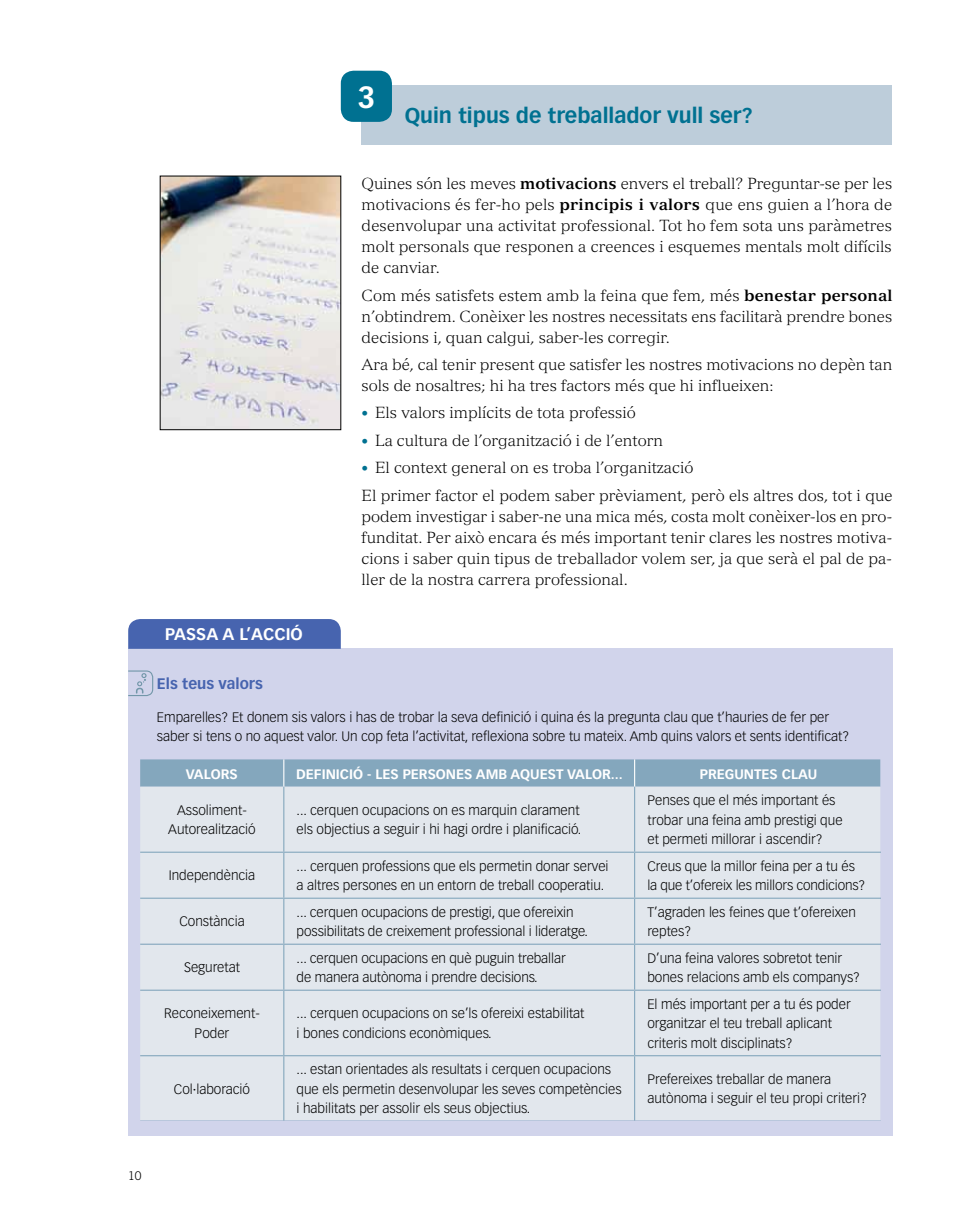
<style>
.page{position:relative;width:978px;height:1221px;background:#fff}
.page>*{position:absolute;margin:0;border:0;box-sizing:border-box;transform-origin:0 0}
.t1{font:700 30px "Vectora LT Std";color:#fff}
.t2{font:700 21px "Vectora LT Std";color:#007191}
.t3{font:700 16.5px "Vectora LT Std";color:#fff}
.t4{font:300 15.75px/21px "Versailles LT Std";color:#000;text-align:justify}
.t5{font:700 15px "Vectora LT Std";color:#4764af}
.t6{font:300 13.5px/19.5px "Vectora LT Std";color:#000}
.t7{font:700 13.5px "Vectora LT Std";color:#fff}
.t8{font:300 12px "Trade Gothic LT Std";color:#000}
.s1{font-weight:700}
.s2{font-family:"Vectora LT Std";font-size:13.5px;color:#007191}
</style>
<div class="page">
<div style="left:362px;top:85px;width:530px;height:59px;background:#bdcdda"></div>
<div style="left:341px;top:71px;width:51px;height:51px;background:#007191;border-radius:13px"></div>
<div style="left:128px;top:648px;width:765px;height:487px;background:#d1d4eb"></div>
<div style="left:128px;top:619px;width:213px;height:29px;background:#4764af"></div>
<div style="left:140px;top:786px;width:740px;height:334px;background:#e2e7ed"></div>
<div style="left:140px;top:759px;width:740px;height:27px;background:#84a7bd"></div>
<hr style="left:283px;top:786px;width:1px;height:65px;background:#84a7bd">
<hr style="left:634px;top:786px;width:1px;height:65px;background:#84a7bd">
<hr style="left:283px;top:852px;width:1px;height:45px;background:#84a7bd">
<hr style="left:634px;top:852px;width:1px;height:45px;background:#84a7bd">
<hr style="left:283px;top:898px;width:1px;height:45px;background:#84a7bd">
<hr style="left:634px;top:898px;width:1px;height:45px;background:#84a7bd">
<hr style="left:283px;top:944px;width:1px;height:45px;background:#84a7bd">
<hr style="left:634px;top:944px;width:1px;height:45px;background:#84a7bd">
<hr style="left:283px;top:990px;width:1px;height:65px;background:#84a7bd">
<hr style="left:634px;top:990px;width:1px;height:65px;background:#84a7bd">
<hr style="left:283px;top:1056px;width:1px;height:64px;background:#84a7bd">
<hr style="left:634px;top:1056px;width:1px;height:64px;background:#84a7bd">
<hr style="left:140px;top:851px;width:144px;height:1px;background:#84a7bd">
<hr style="left:284px;top:851px;width:351px;height:1px;background:#84a7bd">
<hr style="left:635px;top:851px;width:245px;height:1px;background:#84a7bd">
<hr style="left:140px;top:897px;width:144px;height:1px;background:#84a7bd">
<hr style="left:284px;top:897px;width:351px;height:1px;background:#84a7bd">
<hr style="left:635px;top:897px;width:245px;height:1px;background:#84a7bd">
<hr style="left:140px;top:943px;width:144px;height:1px;background:#84a7bd">
<hr style="left:284px;top:943px;width:351px;height:1px;background:#84a7bd">
<hr style="left:635px;top:943px;width:245px;height:1px;background:#84a7bd">
<hr style="left:140px;top:989px;width:144px;height:1px;background:#84a7bd">
<hr style="left:284px;top:989px;width:351px;height:1px;background:#84a7bd">
<hr style="left:635px;top:989px;width:245px;height:1px;background:#84a7bd">
<hr style="left:140px;top:1055px;width:144px;height:1px;background:#84a7bd">
<hr style="left:284px;top:1055px;width:351px;height:1px;background:#84a7bd">
<hr style="left:635px;top:1055px;width:245px;height:1px;background:#84a7bd">
<hr style="left:140px;top:1120px;width:144px;height:1px;background:#84a7bd">
<hr style="left:284px;top:1120px;width:351px;height:1px;background:#84a7bd">
<hr style="left:635px;top:1120px;width:245px;height:1px;background:#84a7bd">
<img style="left:162px;top:178px;width:177px;height:250px">
<div style="left:160px;top:176px;width:181px;height:254px;border:1px solid #000"></div>
<svg style="left:128px;top:670px;width:26px;height:26px"></svg>
<h1 class="t1" style="left:357px;top:79px;width:19px">3</h1>
<h2 class="t2" style="left:405px;top:103px;width:350px">Quin tipus de treballador vull ser?</h2>
<p class="t3" style="left:165px;top:624px;width:139px">PASSA A L’ACCIÓ</p>
<p class="t4" style="left:362px;top:173px;width:532px">Quines són les meves <span class="s1">motivacions</span> envers el treball? Preguntar-se per les motivacions és fer-ho pels <span class="s1">principis i valors</span> que ens guien a l’hora de desenvolupar una activitat professional. Tot ho fem sota uns paràmetres molt personals que responen a creences i esquemes mentals molt difícils de canviar.</p>
<p class="t4" style="left:362px;top:284px;width:532px">Com més satisfets estem amb la feina que fem, més <span class="s1">benestar personal </span>n’obtindrem. Conèixer les nostres necessitats ens facilitarà prendre bones decisions i, quan calgui, saber-les corregir.</p>
<p class="t4" style="left:362px;top:354px;width:532px">Ara bé, cal tenir present que satisfer les nostres motivacions no depèn tan sols de nosaltres; hi ha tres factors més que hi influeixen:</p>
<p class="t4" style="left:362px;top:402px;width:276px"><span class="s2">•</span> Els valors implícits de tota professió</p>
<p class="t4" style="left:362px;top:430px;width:303px"><span class="s2">•</span> La cultura de l’organització i de l’entorn</p>
<p class="t4" style="left:362px;top:454px;width:533px;line-height:27.5px"><span class="s2">•</span> El context general on es troba l’organització<br>El primer factor el podem saber prèviament, però els altres dos, tot i que</p>
<p class="t4" style="left:362px;top:505px;width:532px">podem investigar i saber-ne una mica més, costa molt conèixer-los en pro&shy;funditat. Per això encara és més important tenir clares les nostres motiva&shy;cions i saber quin tipus de treballador volem ser, ja que serà el pal de pa&shy;ller de la nostra carrera professional.</p>
<p class="t5" style="left:157px;top:674px;width:107px">Els teus valors</p>
<p class="t6" style="left:157px;top:707px;width:694px">Emparelles? Et donem sis valors i has de trobar la seva definició i quina és la pregunta clau que t’hauries de fer per saber si tens o no aquest valor. Un cop feta l’activitat, reflexiona sobre tu mateix. Amb quins valors et sents identificat?</p>
<p class="t7" style="left:186px;top:765px;width:54px">VALORS</p>
<p class="t7" style="left:296px;top:765px;width:328px">DEFINICIÓ - LES PERSONES AMB AQUEST VALOR...</p>
<p class="t7" style="left:700px;top:765px;width:119px">PREGUNTES CLAU</p>
<p class="t6" style="left:168px;top:800px;width:89px;text-align:center">Assoliment-<br>Autorealització</p>
<p class="t6" style="left:297px;top:800px;width:286px">... cerquen ocupacions on es marquin clarament els objectius a seguir i hi hagi ordre i planificació.</p>
<p class="t6" style="left:647px;top:790px;width:197px">Penses que el més important és trobar una feina amb prestigi que et permeti millorar i ascendir?</p>
<p class="t6" style="left:169px;top:866px;width:88px">Independència</p>
<p class="t6" style="left:297px;top:856px;width:313px">... cerquen professions que els permetin donar servei a altres persones en un entorn de treball cooperatiu.</p>
<p class="t6" style="left:647px;top:856px;width:220px">Creus que la millor feina per a tu és la que t’ofereix les millors condicions?</p>
<p class="t6" style="left:179px;top:912px;width:67px">Constància</p>
<p class="t6" style="left:297px;top:902px;width:293px">... cerquen ocupacions de prestigi, que ofereixin possibilitats de creixement professional i lideratge.</p>
<p class="t6" style="left:647px;top:902px;width:210px">T’agraden les feines que t’ofereixen reptes?</p>
<p class="t6" style="left:184px;top:958px;width:58px">Seguretat</p>
<p class="t6" style="left:297px;top:948px;width:271px">... cerquen ocupacions en què puguin treballar de manera autònoma i prendre decisions.</p>
<p class="t6" style="left:647px;top:948px;width:214px">D’una feina valores sobretot tenir bones relacions amb els companys?</p>
<p class="t6" style="left:164px;top:1003px;width:97px;text-align:center">Reconeixement-<br>Poder</p>
<p class="t6" style="left:297px;top:1003px;width:289px">... cerquen ocupacions on se’ls ofereixi estabilitat i bones condicions econòmiques.</p>
<p class="t6" style="left:647px;top:994px;width:205px">El més important per a tu és poder organitzar el teu treball aplicant criteris molt disciplinats?</p>
<p class="t6" style="left:174px;top:1079px;width:78px">Col·laboració</p>
<p class="t6" style="left:297px;top:1059px;width:327px">... estan orientades als resultats i cerquen ocupacions que els permetin desenvolupar les seves competències i habilitats per assolir els seus objectius.</p>
<p class="t6" style="left:647px;top:1069px;width:221px">Prefereixes treballar de manera autònoma i seguir el teu propi criteri?</p>
<p class="t8" style="left:128px;top:1168px;width:15px">10</p>
</div>
